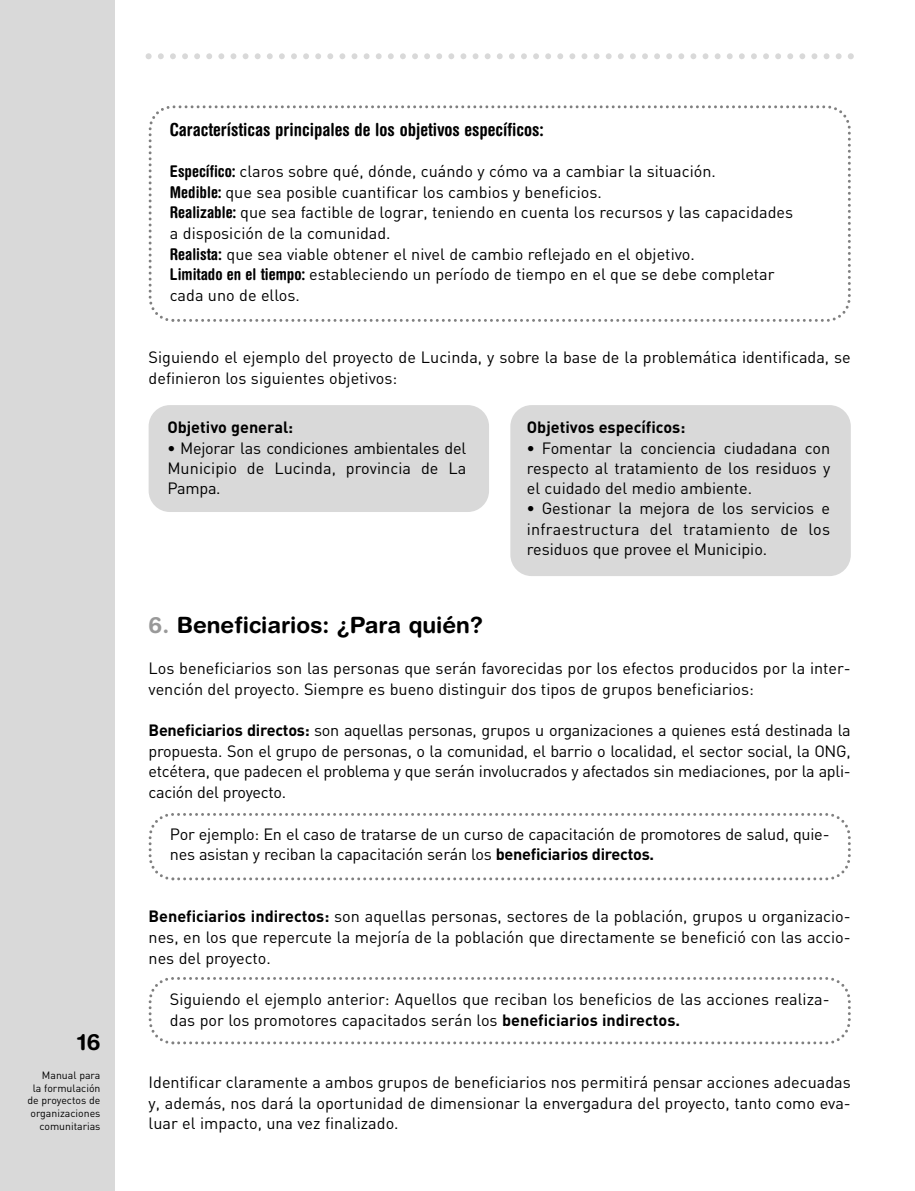
<style>
.page{position:relative;width:915px;height:1191px;background:#fff}
.page>*{position:absolute;margin:0;border:0;box-sizing:border-box;transform-origin:0 0}
.t1{font:700 22.5px "Helvetica Rounded";color:#000}
.t2{font:700 condensed 18px "Helvetica Rounded";color:#000}
.t3{font:16.2px/20.7px "DIN";color:#000;text-align:justify}
.t4{font:700 16.2px "DIN";color:#000}
.t5{font:10.5px/12.6px "DIN";color:#000;text-align:right}
.s1{font-family:"Helvetica Rounded";font-weight:700;font-stretch:condensed}
.s2{font-weight:700}
.s3{color:#999}
</style>
<div class="page">
<div style="left:0;top:1px;width:114px;height:1190px;background:#d9d9d9"></div>
<svg style="left:145px;top:53px;width:708px;height:6px"></svg>
<svg style="left:148px;top:105px;width:703px;height:217px"></svg>
<div style="left:148px;top:405px;width:341px;height:107px;background:#d9d9d9;border-radius:21px"></div>
<div style="left:510px;top:405px;width:340px;height:171px;background:#d9d9d9;border-radius:21px"></div>
<svg style="left:148px;top:813px;width:703px;height:68px"></svg>
<svg style="left:148px;top:977px;width:703px;height:68px"></svg>
<h1 class="t1" style="left:78px;top:1033px;width:24px">16</h1>
<p class="t5" style="left:27px;top:1070px;width:75px">Manual para<br>la formulación de proyectos de organizaciones comunitarias</p>
<p class="t2" style="left:170px;top:122px;width:375px">Características principales de los objetivos específicos:</p>
<p class="t3" style="left:170px;top:163px;width:624px;text-align:left"><span class="s1">Específico:</span> claros sobre qué, dónde, cuándo y cómo va a cambiar la situación.<br><span class="s1">Medible:</span> que sea posible cuantificar los cambios y beneficios.<br><span class="s1">Realizable:</span> que sea factible de lograr, teniendo en cuenta los recursos y las capacidades a disposición de la comunidad.<br><span class="s1">Realista:</span> que sea viable obtener el nivel de cambio reflejado en el objetivo.<br><span class="s1">Limitado en el tiempo:</span> estableciendo un período de tiempo en el que se debe completar cada uno de ellos.</p>
<p class="t3" style="left:148px;top:349px;width:703px">Siguiendo el ejemplo del proyecto de Lucinda, y sobre la base de la problemática identificada, se definieron los siguientes objetivos:</p>
<p class="t4" style="left:167px;top:422px;width:127px">Objetivo general:</p>
<p class="t3" style="left:167px;top:439px;width:300px;line-height:20.2px"><span class="s2">•</span> Mejorar las condiciones ambientales del Municipio de Lucinda, provincia de La Pampa.</p>
<p class="t4" style="left:526px;top:422px;width:160px">Objetivos específicos:</p>
<p class="t3" style="left:526px;top:439px;width:305px;line-height:20.2px"><span class="s2">•</span> Fomentar la conciencia ciudadana con respecto al tratamiento de los residuos y el cuidado del medio ambiente.</p>
<p class="t3" style="left:526px;top:500px;width:305px;line-height:20.2px"><span class="s2">•</span> Gestionar la mejora de los servicios e infraestructura del tratamiento de los residuos que provee el Municipio.</p>
<h1 class="t1" style="left:148px;top:616px;width:336px"><span class="s3">6.</span> Beneficiarios: ¿Para quién?</h1>
<p class="t3" style="left:148px;top:659px;width:703px">Los beneficiarios son las personas que serán favorecidas por los efectos producidos por la inter&shy;vención del proyecto. Siempre es bueno distinguir dos tipos de grupos beneficiarios:</p>
<p class="t3" style="left:148px;top:721px;width:703px"><span class="s2">Beneficiarios directos:</span> son aquellas personas, grupos u organizaciones a quienes está destinada la propuesta. Son el grupo de personas, o la comunidad, el barrio o localidad, el sector social, la ONG, etcétera, que padecen el problema y que serán involucrados y afectados sin mediaciones, por la apli&shy;cación del proyecto.</p>
<p class="t3" style="left:170px;top:825px;width:661px">Por ejemplo: En el caso de tratarse de un curso de capacitación de promotores de salud, quie&shy;nes asistan y reciban la capacitación serán los <span class="s2">beneficiarios directos.</span></p>
<p class="t3" style="left:148px;top:908px;width:703px"><span class="s2">Beneficiarios indirectos:</span> son aquellas personas, sectores de la población, grupos u organizacio&shy;nes, en los que repercute la mejoría de la población que directamente se benefició con las accio&shy;nes del proyecto.</p>
<p class="t3" style="left:170px;top:991px;width:661px">Siguiendo el ejemplo anterior: Aquellos que reciban los beneficios de las acciones realiza&shy;das por los promotores capacitados serán los <span class="s2">beneficiarios indirectos.</span></p>
<p class="t3" style="left:148px;top:1073px;width:703px">Identificar claramente a ambos grupos de beneficiarios nos permitirá pensar acciones adecuadas y, además, nos dará la oportunidad de dimensionar la envergadura del proyecto, tanto como eva&shy;luar el impacto, una vez finalizado.</p>
</div>
